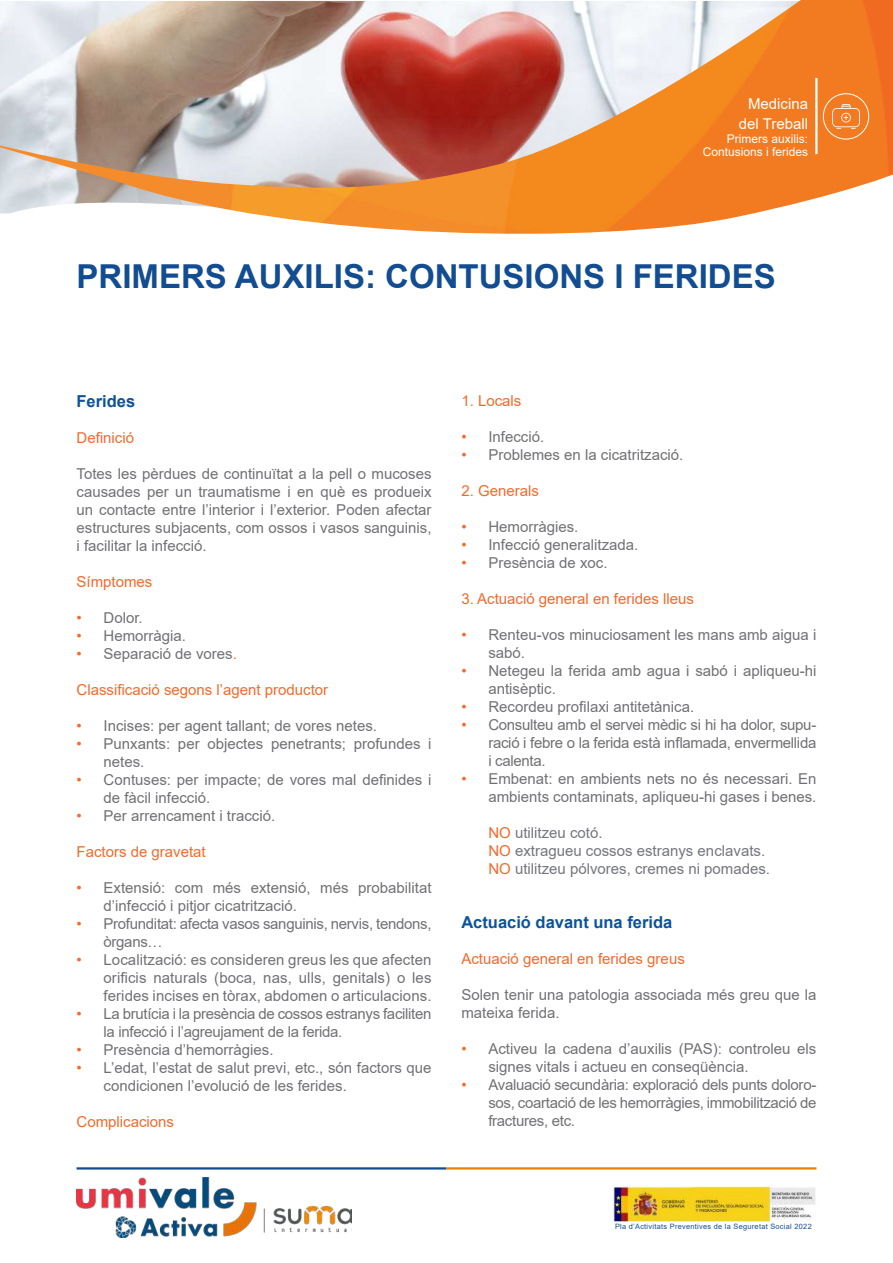
<style>
.page{position:relative;width:893px;height:1263px;background:#fff}
.page>*{position:absolute;margin:0;border:0;box-sizing:border-box;transform-origin:0 0}
.t1{font:700 33px "Arial";color:#124d91}
.t2{font:700 16.5px "Arial";color:#0d539a}
.t3{font:15px/18px "Arial";color:#717074}
.t4{font:15px "Arial";color:#f26a2c}
.t5{font:15px/18px "Arial";letter-spacing:-.02em;color:#717074}
.t6{font:15px/18px "Arial";color:#74767d}
.t7{font:15px/19.6px "Arial";color:#fff;text-align:right}
.t8{font:12px/13.6px "Arial";color:#fff;text-align:right}
.t9{font:7.35px "Arial";letter-spacing:.04em;color:#124d91}
.s1{color:#f26a2c}
</style>
<div class="page">
<img style="left:614px;top:1185px;width:202px;height:36px">
<hr style="left:77px;top:1167px;width:369px;height:2px;background:#124d91">
<hr style="left:446px;top:1167px;width:370px;height:2px;background:#e78208">
<img style="left:77px;top:1178px;width:275px;height:59px">
<img style="left:0;top:0;width:893px;height:234px">
<svg style="left:832px;top:104px;width:28px;height:25px"></svg>
<div style="left:823px;top:93px;width:46px;height:47px;border:1px solid #fff;border-radius:50%"></div>
<hr style="left:815px;top:78px;width:2px;height:76px;background:#fff">
<p class="t7" style="left:739px;top:94px;width:71px">Medicina del Treball</p>
<p class="t8" style="left:703px;top:132px;width:107px">Primers auxilis:<br>Contusions i ferides</p>
<h1 class="t1" style="left:77px;top:253px;width:701px">PRIMERS AUXILIS: CONTUSIONS I FERIDES</h1>
<p class="t2" style="left:77px;top:390px;width:60px">Ferides</p>
<p class="t4" style="left:77px;top:427px;width:59px">Definició</p>
<p class="t3" style="left:77px;top:465px;width:357px;text-align:justify">Totes les pèrdues de continuïtat a la pell o mucoses causades per un traumatisme i en què es produeix un contacte entre l’interior i l’exterior. Poden afectar estructures subjacents, com ossos i vasos sanguinis, i facilitar la infecció.</p>
<p class="t4" style="left:77px;top:571px;width:77px">Símptomes</p>
<p class="t3" style="left:77px;top:609px;width:68px"><span class="s1">•</span> Dolor.</p>
<p class="t3" style="left:77px;top:627px;width:111px"><span class="s1">•</span> Hemorràgia.</p>
<p class="t3" style="left:77px;top:645px;width:162px"><span class="s1">•</span> Separació de vores<span class="s1">.</span></p>
<p class="t4" style="left:77px;top:679px;width:253px">Classificació segons l’agent productor</p>
<p class="t3" style="left:77px;top:717px;width:302px"><span class="s1">•</span> Incises: per agent tallant; de vores netes.</p>
<p class="t3" style="left:104px;top:735px;width:330px;text-indent:-27px"><span class="s1">•</span> Punxants: per objectes penetrants; profundes i netes.</p>
<p class="t3" style="left:104px;top:771px;width:330px;text-indent:-27px"><span class="s1">•</span> Contuses: per impacte; de vores mal definides i de fàcil infecció.</p>
<p class="t3" style="left:77px;top:807px;width:200px"><span class="s1">•</span> Per arrencament i tracció.</p>
<p class="t4" style="left:77px;top:841px;width:131px">Factors de gravetat</p>
<p class="t3" style="left:104px;top:879px;width:330px;text-indent:-27px"><span class="s1">•</span> Extensió: com més extensió, més probabilitat d’infecció i pitjor cicatrització.</p>
<p class="t5" style="left:104px;top:915px;width:330px;text-indent:-27px"><span class="s1">•</span> Profunditat: afecta vasos sanguinis, nervis, tendons, òrgans…</p>
<p class="t3" style="left:104px;top:951px;width:330px;text-align:justify;text-indent:-27px"><span class="s1">•</span> Localització: es consideren greus les que afecten orificis naturals (boca, nas, ulls, genitals) o les ferides incises en tòrax, abdomen o articulacions.</p>
<p class="t5" style="left:104px;top:1005px;width:329px;text-indent:-27px"><span class="s1">•</span> La brutícia i la presència de cossos estranys faciliten la infecció i l’agreujament de la ferida.</p>
<p class="t3" style="left:77px;top:1041px;width:199px"><span class="s1">•</span> Presència d’hemorràgies.</p>
<p class="t3" style="left:104px;top:1059px;width:330px;text-indent:-27px"><span class="s1">•</span> L’edat, l’estat de salut previ, etc., són factors que condicionen l’evolució de les ferides.</p>
<p class="t4" style="left:77px;top:1111px;width:99px">Complicacions</p>
<p class="t4" style="left:461px;top:390px;width:62px">1. Locals</p>
<p class="t3" style="left:461px;top:428px;width:84px"><span class="s1">•</span> Infecció.</p>
<p class="t3" style="left:461px;top:446px;width:224px"><span class="s1">•</span> Problemes en la cicatrització.</p>
<p class="t4" style="left:461px;top:480px;width:79px">2. Generals</p>
<p class="t3" style="left:461px;top:518px;width:119px"><span class="s1">•</span> Hemorràgies.</p>
<p class="t3" style="left:461px;top:536px;width:179px"><span class="s1">•</span> Infecció generalitzada.</p>
<p class="t3" style="left:461px;top:554px;width:148px"><span class="s1">•</span> Presència de xoc.</p>
<p class="t4" style="left:461px;top:588px;width:234px">3. Actuació general en ferides lleus</p>
<p class="t3" style="left:488px;top:626px;width:330px;text-indent:-27px"><span class="s1">•</span> Renteu-vos minuciosament les mans amb aigua i sabó.</p>
<p class="t3" style="left:488px;top:662px;width:330px;text-indent:-27px"><span class="s1">•</span> Netegeu la ferida amb agua i sabó i apliqueu-hi antisèptic.</p>
<p class="t3" style="left:461px;top:698px;width:234px"><span class="s1">•</span> Recordeu profilaxi antitetànica.</p>
<p class="t3" style="left:488px;top:716px;width:330px;text-align:justify;text-indent:-27px"><span class="s1">•</span> Consulteu amb el servei mèdic si hi ha dolor, supu&shy;ració i febre o la ferida està inflamada, envermellida i calenta.</p>
<p class="t3" style="left:461px;top:770px;width:357px;text-align:right"><span class="s1">•</span> Embenat: en ambients nets no és necessari. En ambients contaminats, apliqueu-hi gases i benes.</p>
<p class="t6" style="left:488px;top:824px;width:283px"><span class="s1">NO</span> utilitzeu cotó.<br><span class="s1">NO</span> extragueu cossos estranys enclavats.<br><span class="s1">NO</span> utilitzeu pólvores, cremes ni pomades.</p>
<p class="t2" style="left:461px;top:910px;width:212px">Actuació davant una ferida</p>
<p class="t4" style="left:461px;top:948px;width:225px">Actuació general en ferides greus</p>
<p class="t3" style="left:461px;top:986px;width:357px">Solen tenir una patologia associada més greu que la mateixa ferida.</p>
<p class="t3" style="left:488px;top:1040px;width:330px;text-indent:-27px"><span class="s1">•</span> Activeu la cadena d’auxilis (PAS): controleu els signes vitals i actueu en conseqüència.</p>
<p class="t3" style="left:488px;top:1076px;width:330px;text-align:justify;text-indent:-27px"><span class="s1">•</span> Avaluació secundària: exploració dels punts doloro&shy;sos, coartació de les hemorràgies, immobilització de fractures, etc.</p>
<p class="t9" style="left:615px;top:1221px;width:198px">Pla d’Activitats Preventives de la Seguretat Social 2022</p>
</div>
